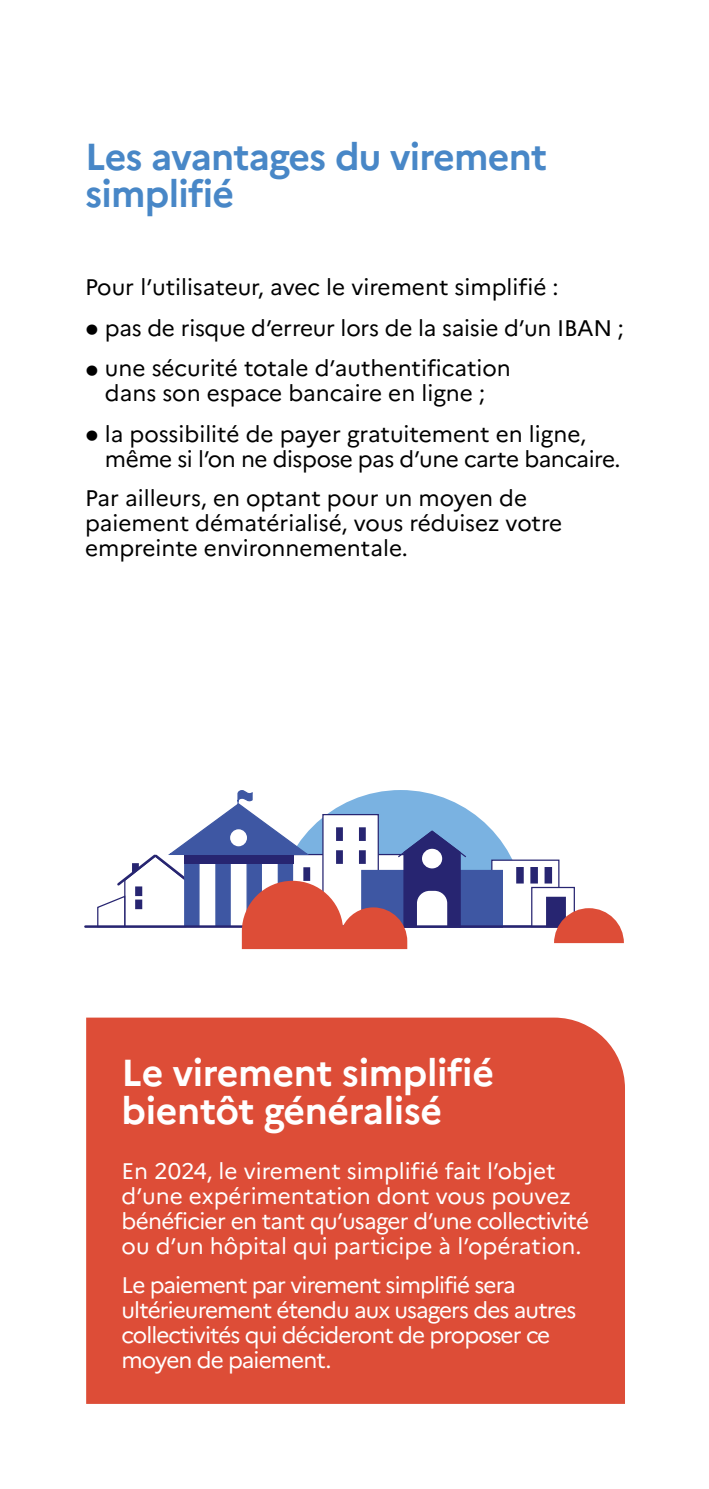
<style>
.page{position:relative;width:709px;height:1489px;background:#fff}
.page>*{position:absolute;margin:0;border:0;box-sizing:border-box;transform-origin:0 0}
.t1{font:700 37.5px/37.5px "Marianne";letter-spacing:-.01em;color:#fff}
.t2{font:700 37.5px/37.5px "Marianne";letter-spacing:-.02em;color:#4887c7}
.t3{font:22.5px/25px "Marianne";color:#000}
.t4{font:22.5px/25px "Marianne";color:#fff}
.t5{font:22.5px/25px "Marianne";letter-spacing:-.035em;color:#fff}
.s1{font-weight:700;font-size:32.5px}
</style>
<div class="page">
<div style="left:86px;top:1017px;width:539px;height:386px;background:#dd4d37"></div>
<div style="left:491px;top:859px;width:68px;height:67px;background:#fff;border:1px solid #272571"></div>
<div style="left:531px;top:886px;width:44px;height:41px;background:#fff;border:1px solid #272571"></div>
<div style="left:544px;top:867px;width:8px;height:16px;background:#272571;border:2px solid #272571"></div>
<svg style="left:530px;top:867px;width:8px;height:16px"></svg>
<div style="left:546px;top:896px;width:20px;height:31px;background:#272571;border:2px solid #272571"></div>
<hr style="left:85px;top:925px;width:508px;height:2px;background:#272571">
<svg style="left:97px;top:790px;width:428px;height:159px"></svg>
<svg style="left:554px;top:908px;width:70px;height:35px"></svg>
<h1 class="t2" style="left:85px;top:135px;width:463px">Les avantages du virement simplifié</h1>
<p class="t3" style="left:85px;top:273px;width:475px">Pour l’utilisateur, avec le virement simplifié :</p>
<p class="t3" style="left:85px;top:313px;width:540px"><span class="s1">•</span> pas de risque d’erreur lors de la saisie d’un IBAN ;</p>
<p class="t3" style="left:85px;top:354px;width:427px;text-align:center"><span class="s1">•</span> une sécurité totale d’authentification dans son espace bancaire en ligne ;</p>
<p class="t3" style="left:105px;top:419px;width:517px;text-indent:-20px"><span class="s1">•</span> la possibilité de payer gratuitement en ligne, même si l’on ne dispose pas d’une carte bancaire.</p>
<p class="t3" style="left:85px;top:483px;width:479px">Par ailleurs, en optant pour un moyen de paiement dématérialisé, vous réduisez votre empreinte environnementale.</p>
<h1 class="t1" style="left:122px;top:1050px;width:374px">Le virement simplifié bientôt généralisé</h1>
<p class="t4" style="left:122px;top:1156px;width:469px">En 2024, le virement simplifié fait l’objet d’une expérimentation dont vous pouvez bénéficier en tant qu’usager d’une collectivité ou d’un hôpital qui participe à l’opération.</p>
<p class="t5" style="left:122px;top:1270px;width:456px">Le paiement par virement simplifié sera ultérieurement étendu aux usagers des autres collectivités qui décideront de proposer ce moyen de paiement.</p>
</div>
